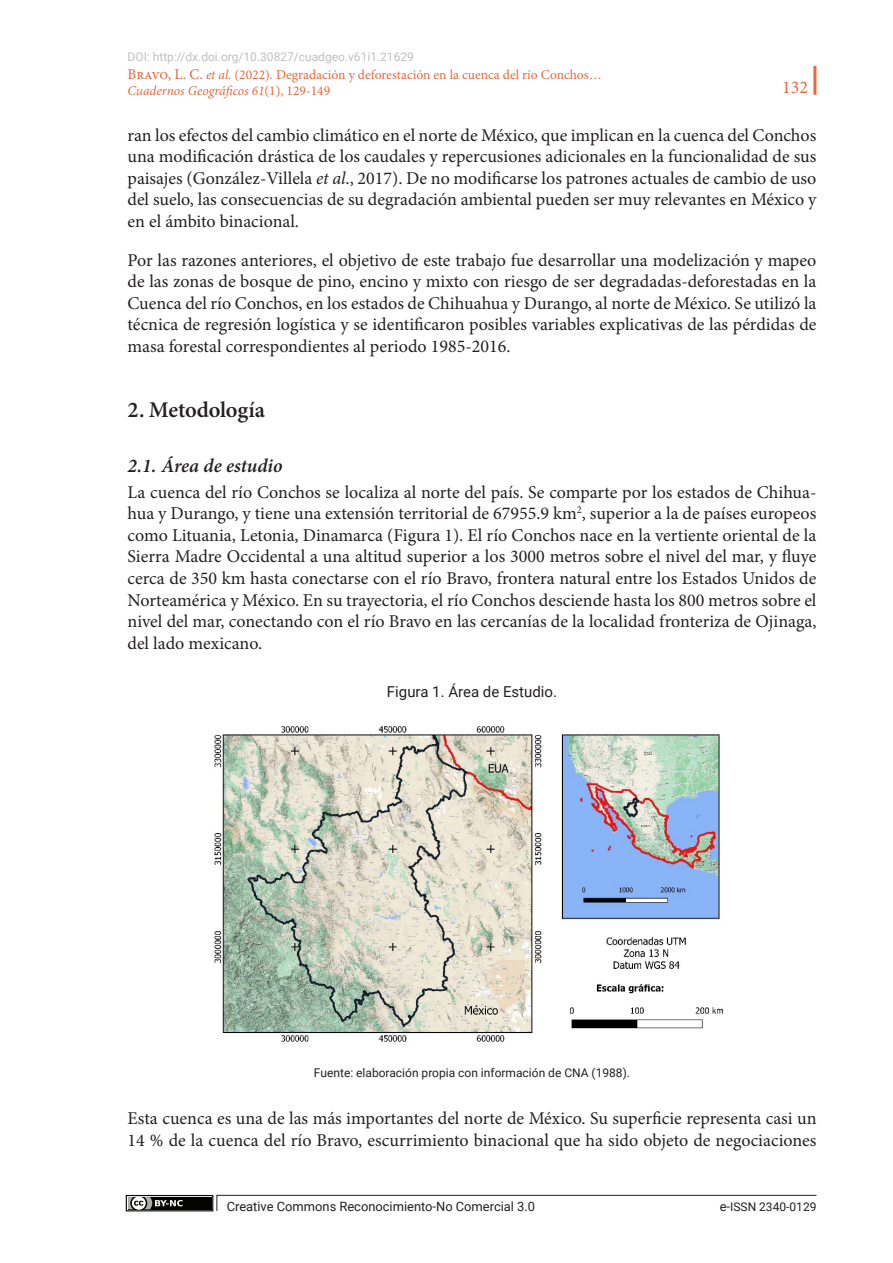
<style>
.page{position:relative;width:893px;height:1263px;background:#fff}
.page>*{position:absolute;margin:0;border:0;box-sizing:border-box;transform-origin:0 0}
.t1{font:600 22.5px "Minion Pro";letter-spacing:-.01em;color:#231f20}
.t2{font:italic 600 19.5px "Minion Pro";color:#231f20}
.t3{font:18px/21.6px "Minion Pro";color:#231f20;text-align:justify}
.t4{font:18px "Minion Pro";color:#ea663b}
.sps_figur_titulo{font:15px "Roboto";color:#231f20}
.t5{font:13.5px/16.2px "Minion Pro";color:#ea663b}
.t6{font:12.9px "Roboto";color:#231f20}
.sps_pies_figuras{font:12px "Roboto";color:#231f20}
.t7{font:12px "Roboto";color:#c0c0c0}
.s1{font-size:15px}
.s2{font-style:italic}
.s3{font-size:12.9px}
</style>
<div class="page">
<hr style="left:813px;top:66px;width:3px;height:29px;background:#ea663b">
<svg style="left:216px;top:1195px;width:601px;height:16px"></svg>
<div style="left:126px;top:1195px;width:87px;height:16px;border:1px solid #040503"></div>
<div style="left:128px;top:1197px;width:83px;height:12px;background:#040503"></div>
<svg style="left:128px;top:1197px;width:55px;height:12px"></svg>
<img style="left:214px;top:726px;width:509px;height:316px">
<p class="t7" style="left:128px;top:48px;width:288px">DOI: http://dx.doi.org/10.30827/cuadgeo.v61i1.21629</p>
<p class="t5" style="left:128px;top:66px;width:476px"><span class="s1">Bravo, L. C.</span> <span class="s2">et al.</span> (2022). Degradación y deforestación en la cuenca del río Conchos…<br><span class="s2">Cuadernos Geográficos 61</span>(1), 129-149</p>
<p class="t3" style="left:128px;top:124px;width:690px">ran los efectos del cambio climático en el norte de México, que implican en la cuenca del Conchos una modificación drástica de los caudales y repercusiones adicionales en la funcionalidad de sus paisajes (González-Villela <span class="s2">et al</span>., 2017). De no modificarse los patrones actuales de cambio de uso del suelo, las consecuencias de su degradación ambiental pueden ser muy relevantes en México y en el ámbito binacional.</p>
<p class="t3" style="left:128px;top:249px;width:690px">Por las razones anteriores, el objetivo de este trabajo fue desarrollar una modelización y mapeo de las zonas de bosque de pino, encino y mixto con riesgo de ser degradadas-deforestadas en la Cuenca del río Conchos, en los estados de Chihuahua y Durango, al norte de México. Se utilizó la técnica de regresión logística y se identificaron posibles variables explicativas de las pérdidas de masa forestal correspondientes al periodo 1985-2016.</p>
<p class="t4" style="left:782px;top:75px;width:27px">132</p>
<p class="t1" style="left:128px;top:395px;width:139px">2. Metodología</p>
<p class="t2" style="left:128px;top:452px;width:157px">2.1. Área de estudio</p>
<p class="t3" style="left:128px;top:481px;width:690px">La cuenca del río Conchos se localiza al norte del país. Se comparte por los estados de Chihua&shy;hua y Durango, y tiene una extensión territorial de 67955.9 km<sup>2</sup>, superior a la de países europeos como Lituania, Letonia, Dinamarca (Figura 1). El río Conchos nace en la vertiente oriental de la Sierra Madre Occidental a una altitud superior a los 3000 metros sobre el nivel del mar, y fluye cerca de 350 km hasta conectarse con el río Bravo, frontera natural entre los Estados Unidos de Norteamérica y México. En su trayectoria, el río Conchos desciende hasta los 800 metros sobre el nivel del mar, conectando con el río Bravo en las cercanías de la localidad fronteriza de Ojinaga, del lado mexicano.</p>
<p class="sps_figur_titulo" style="left:387px;top:681px;width:172px">Figura 1. Área de Estudio.</p>
<p class="sps_pies_figuras" style="left:314px;top:1064px;width:318px">Fuente: elaboración propia con información de CNA (1988).</p>
<p class="t3" style="left:128px;top:1108px;width:690px">Esta cuenca es una de las más importantes del norte de México. Su superficie representa casi un<br>14 % de la cuenca del río Bravo, escurrimiento binacional que ha sido objeto de negociaciones</p>
<p class="t6" style="left:227px;top:1197px;width:310px">Creative Commons Reconocimiento-No Comercial 3.0</p>
<p class="sps_pies_figuras" style="left:720px;top:1198px;width:98px"><span class="s3">e-</span>ISSN 2340-0129</p>
</div>
